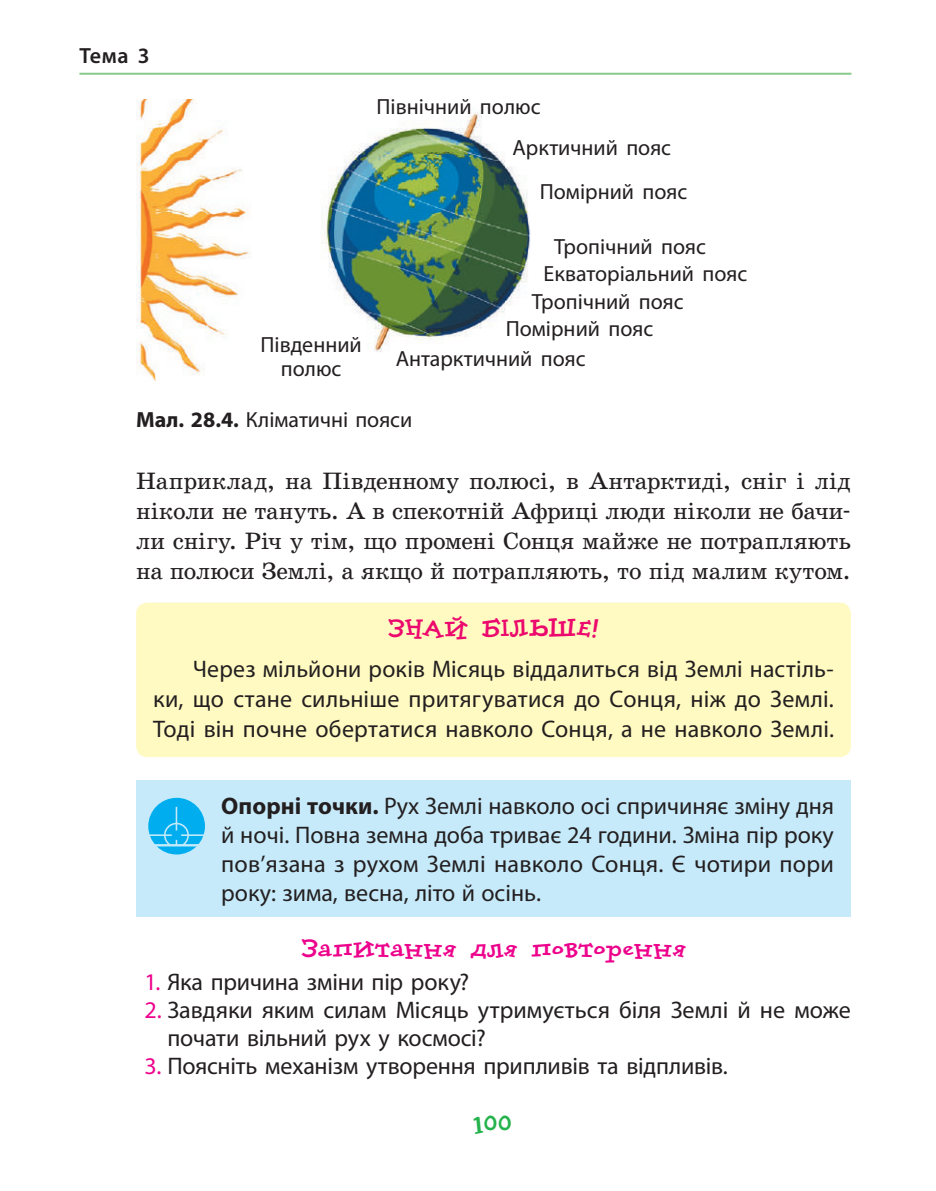
<style>
.page{position:relative;width:936px;height:1191px;background:#fff}
.page>*{position:absolute;margin:0;border:0;box-sizing:border-box;transform-origin:0 0}
.t1{font:28px "Dolores Extra Bold C";color:#23b24b}
.t2{font:26px "Dolores Extra Bold C";color:#ed028c;scale:.9 1}
.t3{font:26px "Dolores Extra Bold C";letter-spacing:-.005em;color:#ec096d;scale:.9 1}
.t4{font:24px/29px "Myriad Pro";color:#231f20;text-align:justify}
.t5{font:24px/30px "School Book C";letter-spacing:-.005em;color:#231f20;text-align:justify}
.t6{font:22px/24px "Myriad Pro";color:#231f20;text-align:center}
.t7{font:600 22px "Myriad Pro";color:#231f20}
.s1{font-weight:700}
.s2{color:#ed028c}
</style>
<div class="page">
<hr style="left:79px;top:73px;width:772px;height:2px;background:#89ca8b">
<div style="left:136px;top:602px;width:714px;height:155px;background:#fffac1;border-radius:11px"></div>
<div style="left:136px;top:779px;width:714px;height:137px;background:#c6eafa"></div>
<svg style="left:148px;top:798px;width:57px;height:56px"></svg>
<img style="left:136px;top:100px;width:395px;height:281px">
<p class="t7" style="left:79px;top:42px;width:72px">Тема 3</p>
<p class="t6" style="left:260px;top:332px;width:103px">Південний полюс</p>
<p class="t6" style="left:376px;top:94px;width:165px">Північний полюс</p>
<p class="t6" style="left:539px;top:126px;width:149px;line-height:43.6px;text-align:left;text-indent:-27px">Арктичний пояс<br>Помірний пояс</p>
<p class="t6" style="left:554px;top:234px;width:153px">Тропічний пояс</p>
<p class="t6" style="left:531px;top:289px;width:153px">Тропічний пояс</p>
<p class="t6" style="left:543px;top:261px;width:205px">Екваторіальний пояс</p>
<p class="t6" style="left:505px;top:317px;width:149px">Помірний пояс</p>
<p class="t6" style="left:395px;top:346px;width:191px">Антарктичний пояс</p>
<p class="t6" style="left:136px;top:408px;width:278px"><span class="s1">Мал. 28.4.</span> Кліматичні пояси</p>
<p class="t5" style="left:136px;top:466px;width:716px">Наприклад, на Південному полюсі, в Антарктиді, сніг і лід ніколи не тануть. А в спекотній Африці люди ніколи не бачи&shy;ли снігу. Річ у тім, що промені Сонця майже не потрапляють на полюси Землі, а якщо й потрапляють, то під малим кутом.</p>
<p class="t3" style="left:388px;top:611px;width:236px">ЗНАЙ БІЛЬШЕ!</p>
<p class="t4" style="left:153px;top:653px;width:682px;line-height:30px;text-indent:40px">Через мільйони років Місяць віддалиться від Землі настіль&shy;ки, що стане сильніше притягуватися до Сонця, ніж до Землі.<br>Тоді він почне обертатися навколо Сонця, а не навколо Землі.</p>
<p class="t4" style="left:221px;top:790px;width:614px"><span class="s1">Опорні точки.</span> Рух Землі навколо осі спричиняє зміну дня й ночі. Повна земна доба триває 24 години. Зміна пір року пов’язана з рухом Землі навколо Сонця. Є чотири пори року: зима, весна, літо й осінь.</p>
<p class="t2" style="left:301px;top:931px;width:429px">Запитання для повторення</p>
<p class="t4" style="left:145px;top:966px;width:326px"><span class="s2">1.</span> Яка причина зміни пір року?</p>
<p class="t4" style="left:167px;top:995px;width:685px;line-height:28px;text-indent:-23px"><span class="s2">2.</span> Завдяки яким силам Місяць утримується біля Землі й не може почати вільний рух у космосі?</p>
<p class="t4" style="left:145px;top:1050px;width:584px"><span class="s2">3.</span> Поясніть механізм утворення припливів та відпливів.</p>
<p class="t1" style="left:472px;top:1106px;width:40px">100</p>
</div>
